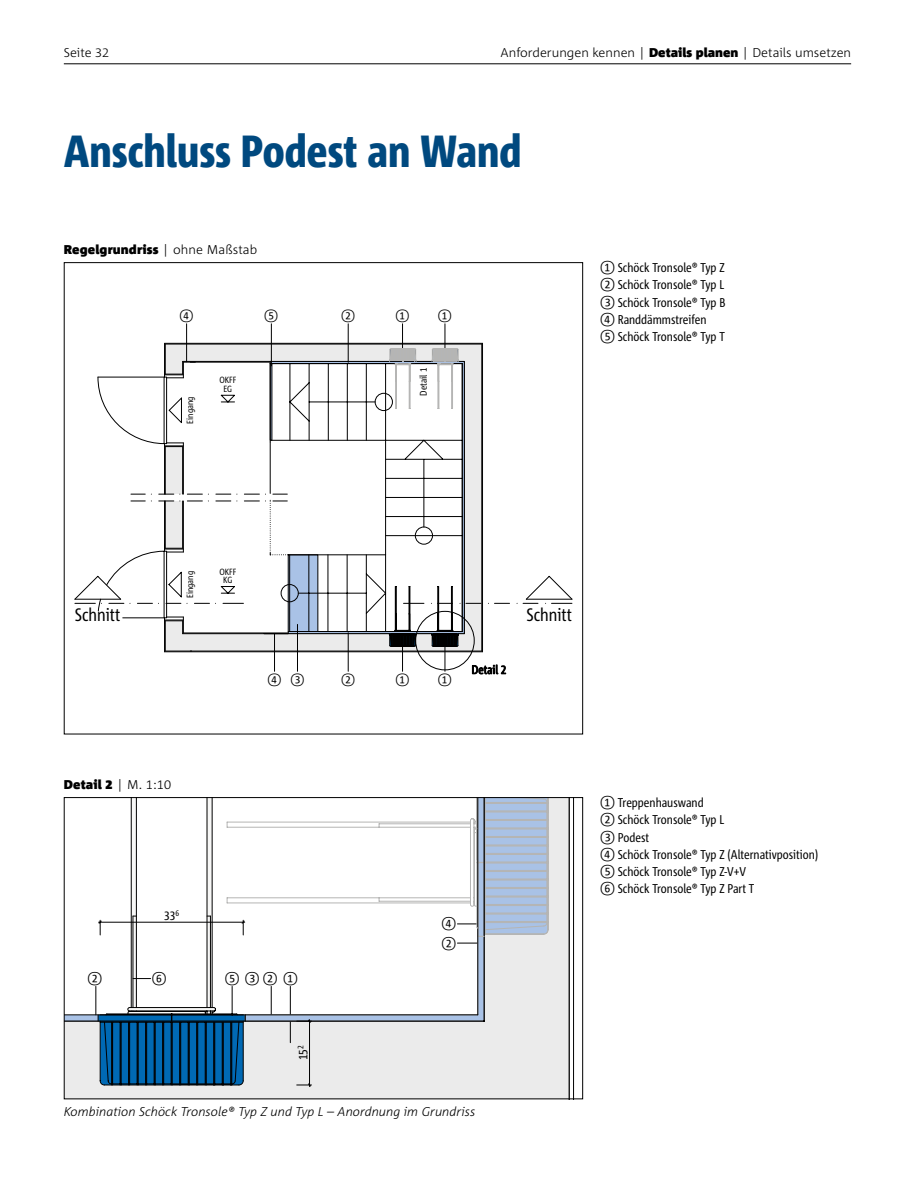
<style>
.page{position:relative;width:915px;height:1191px;background:#fff}
.page>*{position:absolute;margin:0;border:0;box-sizing:border-box;transform-origin:0 0}
.t1{font:800 condensed 45px "Corpid Schoeck";color:#00497f}
.t2{font:condensed 18px "Corpid Schoeck";color:#000}
.t3{font:condensed 12.75px/17.2px "Corpid Schoeck";color:#000}
.t4{font:italic 300 12.75px "Corpid Schoeck";color:#000}
.t5{font:300 12.75px "Corpid Schoeck";color:#000}
.t6{font:900 12.75px "Corpid Schoeck";letter-spacing:.01em;color:#000}
.t7{font:condensed 12.6px "Corpid Schoeck";color:#000}
.t8{font:condensed 12px "Corpid Schoeck";letter-spacing:.005em;color:#000}
.t9{font:condensed 9.75px "Corpid Schoeck";color:#000}
.t10{font:condensed 9px/8.7px "Corpid Schoeck";letter-spacing:-.005em;color:#000;text-align:center}
.s1{font-weight:900}
.s2{font-weight:300}
</style>
<div class="page">
<hr style="left:64px;top:63px;width:786px;height:1px;background:#000">
<svg style="left:74px;top:324px;width:498px;height:347px"></svg>
<svg style="left:66px;top:799px;width:502px;height:298px;fill:#ebebeb"></svg>
<hr style="left:568px;top:797px;width:1px;height:302px;background:#000">
<hr style="left:64px;top:1105px;width:505px;height:1px;background:#000">
<hr style="left:573px;top:797px;width:1px;height:302px;background:#000">
<hr style="left:64px;top:1110px;width:509px;height:1px;background:#000">
<div style="left:290px;top:1021px;width:190px;height:64px;background:#ebebeb"></div>
<svg style="left:290px;top:799px;width:258px;height:222px"></svg>
<hr style="left:64px;top:1014px;width:413px;height:1px;background:#000">
<hr style="left:483px;top:797px;width:1px;height:224px;background:#000">
<hr style="left:64px;top:1020px;width:420px;height:1px;background:#000">
<hr style="left:477px;top:797px;width:1px;height:217px;background:#000">
<svg style="left:95px;top:799px;width:195px;height:286px"></svg>
<svg style="left:470px;top:799px;width:78px;height:138px;background:#acbcd2"></svg>
<svg style="left:296px;top:1019px;width:16px;height:68px"></svg>
<div style="left:64px;top:797px;width:519px;height:302px;border:1px solid #000"></div>
<p class="t5" style="left:64px;top:44px;width:47px">Seite 32</p>
<p class="t5" style="left:500px;top:44px;width:352px">Anforderungen kennen | <span class="s1">Details planen</span> | Details umsetzen</p>
<h1 class="t1" style="left:64px;top:123px;width:459px">Anschluss Podest an Wand</h1>
<p class="t6" style="left:64px;top:241px;width:195px">Regelgrundriss <span class="s2">| ohne Maßstab</span></p>
<p class="t8" style="left:179px;top:308px;width:16px">④</p>
<p class="t8" style="left:395px;top:308px;width:16px">①</p>
<p class="t8" style="left:264px;top:308px;width:16px">⑤</p>
<p class="t8" style="left:341px;top:308px;width:16px">②</p>
<p class="t8" style="left:438px;top:308px;width:16px">①</p>
<p class="t10" style="left:185px;top:424px;width:28px;rotate:-90deg">Eingang</p>
<p class="t10" style="left:219px;top:376px;width:18px">OKFF<br>EG</p>
<p class="t9" style="left:417px;top:395px;width:29px;rotate:-90deg">Detail 1</p>
<p class="t3" style="left:600px;top:259px;width:127px">① Schöck Tronsole® Typ Z<br>② Schöck Tronsole® Typ L<br>③ Schöck Tronsole® Typ B<br>④ Randdämmstreifen<br>⑤ Schöck Tronsole® Typ T</p>
<p class="t10" style="left:185px;top:598px;width:28px;rotate:-90deg">Eingang</p>
<p class="t10" style="left:219px;top:567px;width:18px">OKFF<br>KG</p>
<h2 class="t2" style="left:75px;top:603px;width:47px">Schnitt</h2>
<h2 class="t2" style="left:526px;top:603px;width:47px">Schnitt</h2>
<p class="t8" style="left:267px;top:672px;width:16px">④</p>
<p class="t8" style="left:290px;top:672px;width:16px">③</p>
<p class="t8" style="left:341px;top:672px;width:16px">②</p>
<p class="t8" style="left:395px;top:672px;width:16px">①</p>
<p class="t8" style="left:438px;top:672px;width:16px">①</p>
<p class="t8" style="left:471px;top:662px;width:36px">Detail 2</p>
<p class="t6" style="left:64px;top:776px;width:109px">Detail 2 <span class="s2">| M. 1:10</span></p>
<p class="t7" style="left:164px;top:908px;width:16px">33<sup>6</sup></p>
<p class="t7" style="left:87px;top:971px;width:16px">②</p>
<p class="t7" style="left:152px;top:971px;width:16px">⑥</p>
<p class="t7" style="left:225px;top:971px;width:74px">⑤ ③ ② ①</p>
<p class="t7" style="left:295px;top:1060px;width:16px;rotate:-90deg">15<sup>2</sup></p>
<p class="t7" style="left:441px;top:916px;width:16px">④</p>
<p class="t7" style="left:441px;top:935px;width:16px">②</p>
<p class="t4" style="left:64px;top:1104px;width:413px">Kombination Schöck Tronsole® Typ Z und Typ L – Anordnung im Grundriss</p>
<p class="t3" style="left:600px;top:794px;width:219px">① Treppenhauswand<br>② Schöck Tronsole® Typ L<br>③ Podest<br>④ Schöck Tronsole® Typ Z (Alternativposition)<br>⑤ Schöck Tronsole® Typ Z-V+V<br>⑥ Schöck Tronsole® Typ Z Part T</p>
</div>
